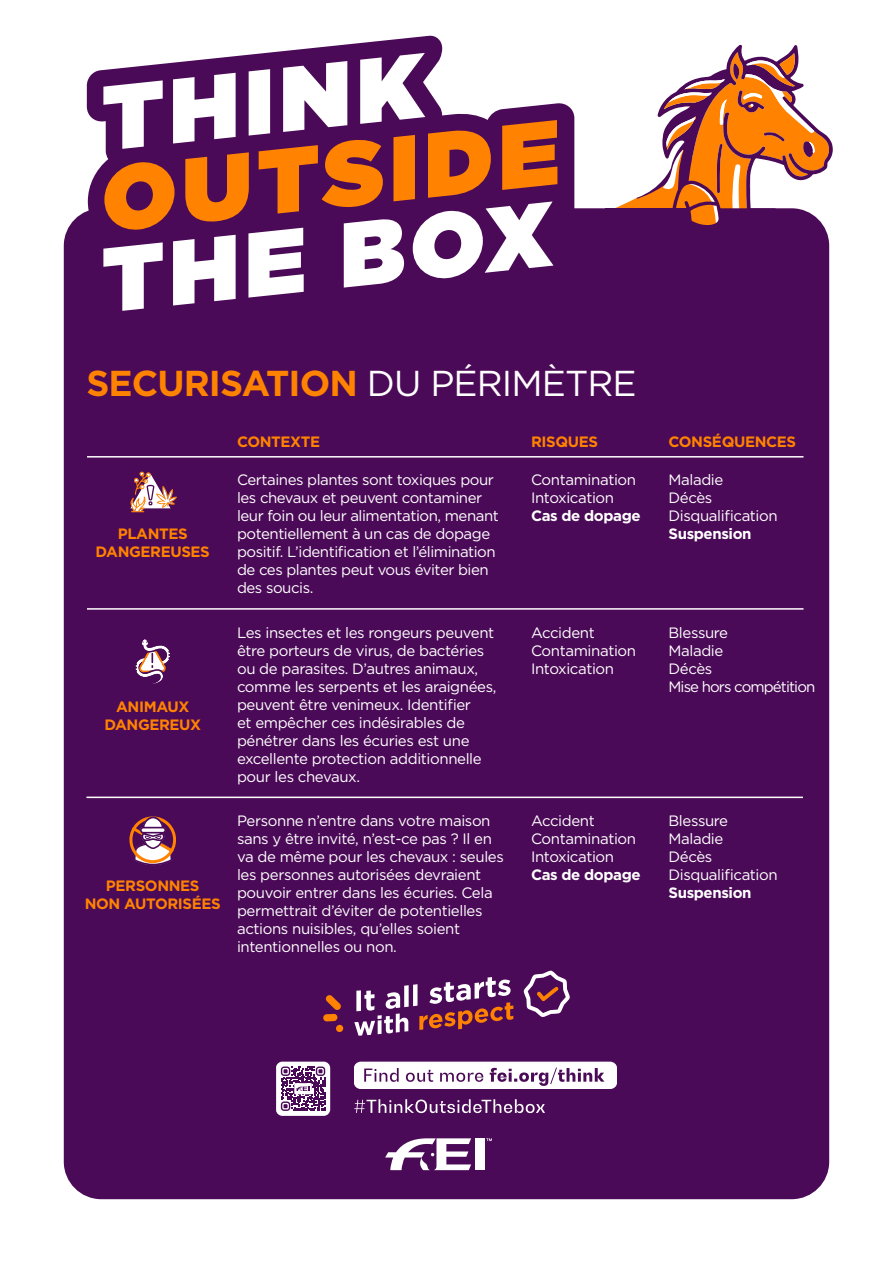
<style>
.page{position:relative;width:893px;height:1263px;background:#fff}
.page>*{position:absolute;margin:0;border:0;box-sizing:border-box;transform-origin:0 0}
.t1{font:700 36px "Gotham";letter-spacing:-.025em;color:#ff8300}
.t2{font:15px/18px "Gotham";letter-spacing:-.025em;color:#fff}
.t3{font:700 15px/18px "Gotham";letter-spacing:-.025em;color:#ff8300;text-align:center}
.t4{font:700 15px "Gotham";letter-spacing:-.025em;color:#fff}
.t5{font:15px/18px "Gotham";letter-spacing:-.045em;color:#fff}
.s1{font-weight:400;color:#fff}
</style>
<div class="page">
<div style="left:64px;top:208px;width:765px;height:991px;background:#4b0a57;border-radius:38px"></div>
<svg style="left:87px;top:35px;width:487px;height:177px"></svg>
<svg style="left:103px;top:53px;width:454px;height:258px"></svg>
<svg style="left:615px;top:45px;width:218px;height:185px"></svg>
<hr style="left:87px;top:456px;width:716px;height:2px;background:#fff">
<hr style="left:87px;top:608px;width:716px;height:2px;background:#fff">
<hr style="left:86px;top:797px;width:717px;height:1px;background:#fff">
<svg style="left:130px;top:471px;width:47px;height:41px"></svg>
<svg style="left:135px;top:639px;width:35px;height:45px"></svg>
<svg style="left:129px;top:816px;width:47px;height:49px"></svg>
<svg style="left:354px;top:977px;width:159px;height:59px"></svg>
<svg style="left:523px;top:971px;width:47px;height:46px"></svg>
<svg style="left:323px;top:995px;width:20px;height:37px"></svg>
<svg style="left:276px;top:1062px;width:54px;height:54px"></svg>
<svg style="left:354px;top:1062px;width:263px;height:27px;background:#e3d9e5"></svg>
<svg style="left:354px;top:1099px;width:191px;height:14px"></svg>
<div style="left:475px;top:1138px;width:9px;height:32px;background:#fff"></div>
<svg style="left:385px;top:1138px;width:86px;height:32px"></svg>
<svg style="left:486px;top:1138px;width:6px;height:3px"></svg>
<h1 class="t1" style="left:86px;top:360px;width:552px">SECURISATION <span class="s1">DU PÉRIMÈTRE</span></h1>
<p class="t3" style="left:237px;top:433px;width:85px">CONTEXTE</p>
<p class="t3" style="left:531px;top:433px;width:68px">RISQUES</p>
<p class="t3" style="left:668px;top:433px;width:129px">CONSÉQUENCES</p>
<p class="t2" style="left:237px;top:470px;width:263px">Certaines plantes sont toxiques pour les chevaux et peuvent contaminer leur foin ou leur alimentation, menant potentiellement à un cas de dopage positif. L’identification et l’élimination de ces plantes peut vous éviter bien des soucis.</p>
<p class="t2" style="left:237px;top:623px;width:261px">Les insectes et les rongeurs peuvent être porteurs de virus, de bactéries ou de parasites. D’autres animaux, comme les serpents et les araignées, peuvent être venimeux. Identifier<br>et empêcher ces indésirables de pénétrer dans les écuries est une excellente protection additionnelle pour les chevaux.</p>
<p class="t2" style="left:237px;top:811px;width:268px">Personne n’entre dans votre maison sans y être invité, n’est-ce pas ? Il en va de même pour les chevaux : seules les personnes autorisées devraient pouvoir entrer dans les écuries. Cela permettrait d’éviter de potentielles actions nuisibles, qu’elles soient intentionnelles ou non.</p>
<p class="t2" style="left:668px;top:470px;width:111px">Maladie<br>Décès<br>Disqualification</p>
<p class="t4" style="left:668px;top:524px;width:85px">Suspension</p>
<p class="t2" style="left:531px;top:470px;width:107px">Contamination<br>Intoxication</p>
<p class="t4" style="left:531px;top:506px;width:111px">Cas de dopage</p>
<p class="t3" style="left:96px;top:525px;width:116px">PLANTES<br>DANGEREUSES</p>
<p class="t2" style="left:531px;top:623px;width:107px">Accident<br>Contamination<br>Intoxication</p>
<p class="t5" style="left:668px;top:623px;width:148px">Blessure<br>Maladie<br>Décès<br>Mise hors compétition</p>
<p class="t3" style="left:104px;top:697px;width:98px">ANIMAUX<br>DANGEREUX</p>
<p class="t2" style="left:531px;top:811px;width:107px">Accident<br>Contamination<br>Intoxication</p>
<p class="t4" style="left:531px;top:864px;width:111px">Cas de dopage</p>
<p class="t2" style="left:668px;top:811px;width:111px">Blessure<br>Maladie<br>Décès<br>Disqualification</p>
<p class="t4" style="left:668px;top:882px;width:85px">Suspension</p>
<p class="t3" style="left:85px;top:876px;width:138px">PERSONNES<br>NON AUTORISÉES</p>
</div>
